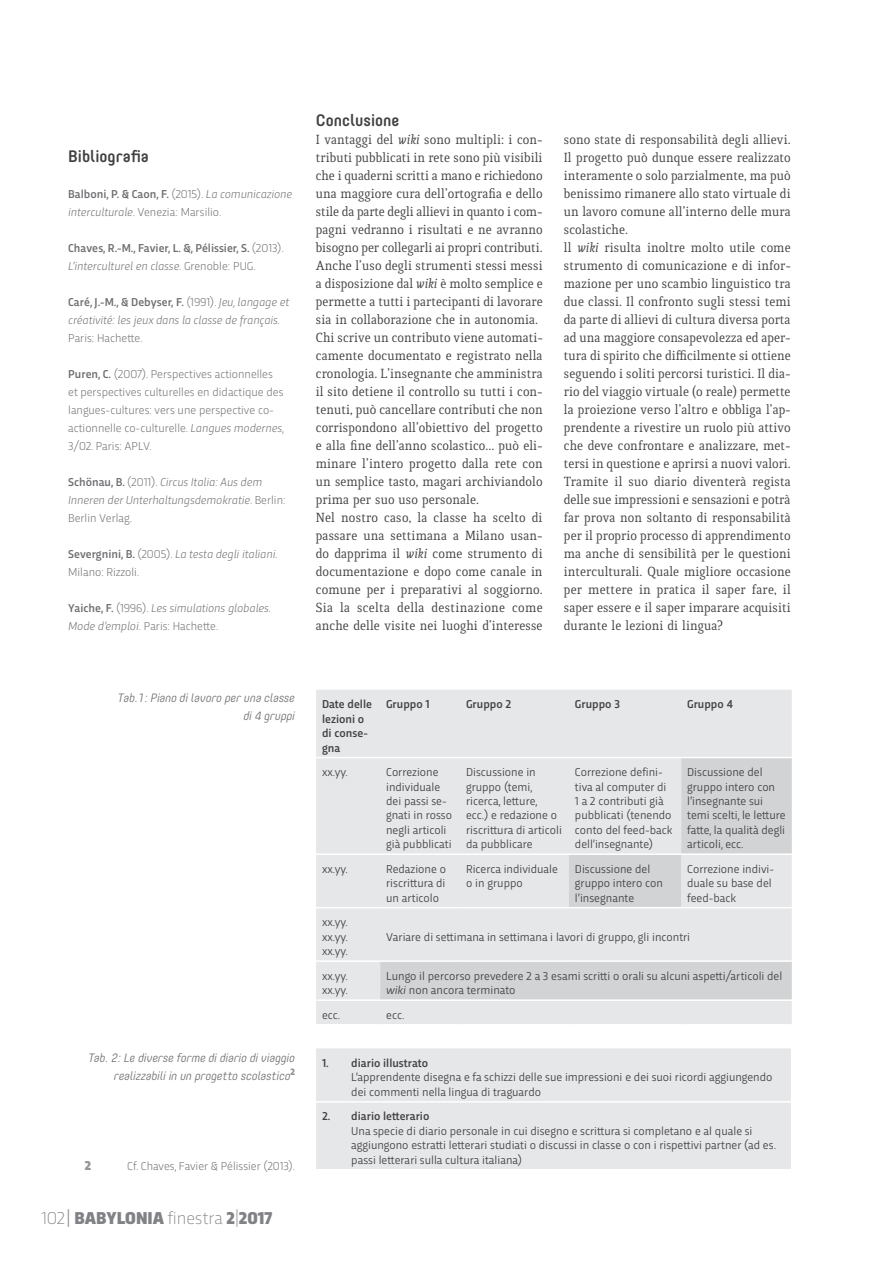
<style>
.page{position:relative;width:893px;height:1263px;background:#fff}
.page>*{position:absolute;margin:0;border:0;box-sizing:border-box;transform-origin:0 0}
.t1{font:900 18px "Trasandina";color:#808285}
.t2{font:500 16.5px "Core Mellow 55";color:#414042}
.t3{font:14.25px/18px "Quiroga Serif Pro";color:#414042}
.t4{font:900 13.5px "Trasandina";color:#939598}
.t5{font:12px/14.4px "Trasandina";color:#414042}
.t6{font:italic 300 12px/18px "Trasandina";color:#6d6e71}
.t7{font:300 12px/18px "Trasandina";color:#6d6e71}
.t8{font:italic 300 12px/18px "Core Mellow 35";color:#6d6e71;text-align:right}
.t9{font:500 12px/14.4px "Trasandina";color:#414042}
.t10{font:500 12px/18px "Trasandina";color:#6d6e71}
.t11{font:900 9.6px "Trasandina";color:#939598}
.s1{font-weight:500;font-style:normal}
.s2{font-style:normal}
.s3{font-weight:300}
.s4{font-weight:300;font-style:italic}
.s5{font-weight:500}
.s6{font-style:italic}
.s7{font-weight:200}
</style>
<div class="page">
<div style="left:316px;top:690px;width:476px;height:334px;background:#e6e7e8"></div>
<svg style="left:380px;top:758px;width:412px;height:241px;background:#dfe0e1"></svg>
<hr style="left:316px;top:757px;width:64px;height:1px;background:#fff">
<hr style="left:380px;top:757px;width:80px;height:1px;background:#fff">
<hr style="left:460px;top:757px;width:109px;height:1px;background:#fff">
<hr style="left:569px;top:757px;width:112px;height:1px;background:#fff">
<hr style="left:681px;top:757px;width:111px;height:1px;background:#fff">
<hr style="left:316px;top:853px;width:64px;height:2px;background:#fff">
<hr style="left:380px;top:853px;width:80px;height:2px;background:#fff">
<hr style="left:460px;top:853px;width:109px;height:2px;background:#fff">
<hr style="left:569px;top:853px;width:112px;height:2px;background:#fff">
<hr style="left:681px;top:853px;width:111px;height:2px;background:#fff">
<hr style="left:316px;top:907px;width:64px;height:1px;background:#fff">
<hr style="left:380px;top:907px;width:80px;height:1px;background:#fff">
<hr style="left:460px;top:907px;width:109px;height:1px;background:#fff">
<hr style="left:569px;top:907px;width:112px;height:1px;background:#fff">
<hr style="left:681px;top:907px;width:111px;height:1px;background:#fff">
<hr style="left:316px;top:960px;width:64px;height:2px;background:#fff">
<hr style="left:380px;top:960px;width:80px;height:2px;background:#fff">
<hr style="left:460px;top:960px;width:109px;height:2px;background:#fff">
<hr style="left:569px;top:960px;width:112px;height:2px;background:#fff">
<hr style="left:681px;top:960px;width:111px;height:2px;background:#fff">
<hr style="left:316px;top:999px;width:64px;height:2px;background:#fff">
<hr style="left:380px;top:999px;width:80px;height:2px;background:#fff">
<hr style="left:460px;top:999px;width:109px;height:2px;background:#fff">
<hr style="left:569px;top:999px;width:112px;height:2px;background:#fff">
<hr style="left:681px;top:999px;width:111px;height:2px;background:#fff">
<div style="left:316px;top:1048px;width:475px;height:121px;background:#e6e7e8"></div>
<svg style="left:316px;top:1101px;width:29px;height:1px"></svg>
<hr style="left:345px;top:1101px;width:446px;height:1px;background:#fff">
<p class="t2" style="left:68px;top:144px;width:82px">Bibliografia</p>
<p class="t6" style="left:68px;top:184px;width:225px"><span class="s1">Balboni, P. &amp; Caon, F.</span> <span class="s2">(2015).</span> La comunicazione interculturale<span class="s2">. Venezia: Marsilio.</span></p>
<p class="t10" style="left:68px;top:238px;width:217px">Chaves, R.-M., Favier, L. &amp;, Pélissier, S. <span class="s3">(2013).<br></span><span class="s4">L’interculturel en classe</span><span class="s3">. Grenoble: PUG.</span></p>
<p class="t6" style="left:68px;top:292px;width:222px"><span class="s1">Caré, J.-M., &amp; Debyser, F.</span> <span class="s2">(1991).</span> Jeu, langage et créativité: les jeux dans la classe de français.</p>
<p class="t7" style="left:68px;top:328px;width:76px">Paris: Hachette.</p>
<p class="t7" style="left:68px;top:364px;width:217px"><span class="s5">Puren, C.</span> (2007). Perspectives actionnelles et perspectives culturelles en didactique des langues-cultures: vers une perspective co&shy;actionnelle co-culturelle. <span class="s6">Langues modernes</span>, 3/02. Paris: APLV.</p>
<p class="t6" style="left:68px;top:472px;width:219px"><span class="s1">Schönau, B.</span> <span class="s2">(2011).</span> Circus Italia: Aus dem<br>Inneren der Unterhaltungsdemokratie<span class="s2">. Berlin:<br>Berlin Verlag.</span></p>
<p class="t7" style="left:68px;top:544px;width:211px"><span class="s5">Severgnini, B.</span> (2005). <span class="s6">La testa degli italiani.<br></span>Milano: Rizzoli.</p>
<p class="t6" style="left:68px;top:598px;width:205px"><span class="s1">Yaiche, F.</span> <span class="s2">(1996).</span> Les simulations globales.<br>Mode d’emploi. <span class="s2">Paris: Hachette.</span></p>
<p class="t2" style="left:316px;top:108px;width:85px">Conclusione</p>
<p class="t3" style="left:316px;top:131px;width:228px">I vantaggi del <span class="s6">wiki</span> sono multipli: i con&shy;tributi pubblicati in rete sono più visibili che i quaderni scritti a mano e richiedono una maggiore cura dell’ortografia e dello stile da parte degli allievi in quanto i com&shy;pagni vedranno i risultati e ne avranno bisogno per collegarli ai propri contributi.<br>Anche l’uso degli strumenti stessi messi a disposizione dal <span class="s6">wiki</span> è molto semplice e permette a tutti i partecipanti di lavorare sia in collaborazione che in autonomia.<br>Chi scrive un contributo viene automati&shy;camente documentato e registrato nella cronologia. L’insegnante che amministra il sito detiene il controllo su tutti i con&shy;tenuti, può cancellare contributi che non corrispondono all’obiettivo del progetto e alla fine dell’anno scolastico... può eli&shy;minare l’intero progetto dalla rete con un semplice tasto, magari archiviandolo prima per suo uso personale.<br>Nel nostro caso, la classe ha scelto di passare una settimana a Milano usan&shy;do dapprima il <span class="s6">wiki</span> come strumento di documentazione e dopo come canale in comune per i preparativi al soggiorno.<br>Sia la scelta della destinazione come anche delle visite nei luoghi d’interesse</p>
<p class="t3" style="left:564px;top:131px;width:228px">sono state di responsabilità degli allievi.<br>Il progetto può dunque essere realizzato interamente o solo parzialmente, ma può benissimo rimanere allo stato virtuale di un lavoro comune all’interno delle mura scolastiche.<br>ll <span class="s6">wiki</span> risulta inoltre molto utile come strumento di comunicazione e di infor&shy;mazione per uno scambio linguistico tra due classi. Il confronto sugli stessi temi da parte di allievi di cultura diversa porta ad una maggiore consapevolezza ed aper&shy;tura di spirito che difficilmente si ottiene seguendo i soliti percorsi turistici. Il dia&shy;rio del viaggio virtuale (o reale) permette la proiezione verso l’altro e obbliga l’ap&shy;prendente a rivestire un ruolo più attivo che deve confrontare e analizzare, met&shy;tersi in questione e aprirsi a nuovi valori.<br>Tramite il suo diario diventerà regista delle sue impressioni e sensazioni e potrà far prova non soltanto di responsabilità per il proprio processo di apprendimento ma anche di sensibilità per le questioni interculturali. Quale migliore occasione per mettere in pratica il saper fare, il saper essere e il saper imparare acquisiti durante le lezioni di lingua?</p>
<p class="t8" style="left:118px;top:688px;width:179px">Tab.1: Piano di lavoro per una classe di 4 gruppi</p>
<p class="t8" style="left:114px;top:1048px;width:183px;text-align:left;text-indent:-26px">Tab. 2: Le diverse forme di diario di viaggio realizzabili in un progetto scolastico</p>
<p class="t11" style="left:290px;top:1064px;width:6px">2</p>
<p class="t4" style="left:85px;top:1156px;width:8px">2</p>
<p class="t7" style="left:127px;top:1156px;width:170px">Cf. Chaves, Favier &amp; Pélissier (2013).</p>
<p class="t1" style="left:41px;top:1205px;width:232px"><span class="s7">102</span><span class="s3">|</span> BABYLONIA <span class="s7">finestra</span> 2<span class="s7">|</span>2017</p>
<p class="t9" style="left:322px;top:696px;width:51px">Date delle lezioni o di conse&shy;gna</p>
<p class="t9" style="left:386px;top:696px;width:45px">Gruppo 1</p>
<p class="t9" style="left:466px;top:696px;width:47px">Gruppo 2</p>
<p class="t9" style="left:575px;top:696px;width:46px">Gruppo 3</p>
<p class="t9" style="left:687px;top:696px;width:48px">Gruppo 4</p>
<p class="t5" style="left:322px;top:764px;width:27px">xx.yy.</p>
<p class="t5" style="left:386px;top:764px;width:67px">Correzione individuale dei passi se&shy;gnati in rosso negli articoli già pubblicati</p>
<p class="t5" style="left:466px;top:764px;width:97px">Discussione in gruppo (temi, ricerca, letture, ecc.) e redazione o riscrittura di articoli da pubblicare</p>
<p class="t5" style="left:575px;top:764px;width:99px">Correzione defini&shy;tiva al computer di<br>1 a 2 contributi già pubblicati (tenendo conto del feed-back dell’insegnante)</p>
<p class="t5" style="left:687px;top:764px;width:100px">Discussione del gruppo intero con l’insegnante sui temi scelti, le letture fatte, la qualità degli articoli, ecc.</p>
<p class="t5" style="left:322px;top:861px;width:27px">xx.yy.</p>
<p class="t5" style="left:386px;top:861px;width:61px;text-align:justify">Redazione o riscrittura di un articolo</p>
<p class="t5" style="left:466px;top:861px;width:93px">Ricerca individuale o in gruppo</p>
<p class="t5" style="left:575px;top:861px;width:89px">Discussione del gruppo intero con l’insegnante</p>
<p class="t5" style="left:687px;top:861px;width:88px">Correzione indivi&shy;duale su base del feed-back</p>
<p class="t5" style="left:322px;top:914px;width:27px;text-align:justify">xx.yy. xx.yy. xx.yy.</p>
<p class="t5" style="left:386px;top:928px;width:305px">Variare di settimana in settimana i lavori di gruppo, gli incontri</p>
<p class="t5" style="left:322px;top:968px;width:27px">xx.yy. xx.yy.</p>
<p class="t5" style="left:386px;top:968px;width:398px">Lungo il percorso prevedere 2 a 3 esami scritti o orali su alcuni aspetti/articoli del <span class="s6">wiki</span> non ancora terminato</p>
<p class="t5" style="left:322px;top:1007px;width:20px">ecc.</p>
<p class="t5" style="left:386px;top:1007px;width:20px">ecc.</p>
<p class="t9" style="left:322px;top:1055px;width:108px">1. diario illustrato</p>
<p class="t5" style="left:351px;top:1069px;width:423px">L’apprendente disegna e fa schizzi delle sue impressioni e dei suoi ricordi aggiungendo dei commenti nella lingua di traguardo</p>
<p class="t9" style="left:322px;top:1108px;width:109px">2. diario letterario</p>
<p class="t5" style="left:351px;top:1123px;width:426px">Una specie di diario personale in cui disegno e scrittura si completano e al quale si aggiungono estratti letterari studiati o discussi in classe o con i rispettivi partner (ad es. passi letterari sulla cultura italiana)</p>
</div>
